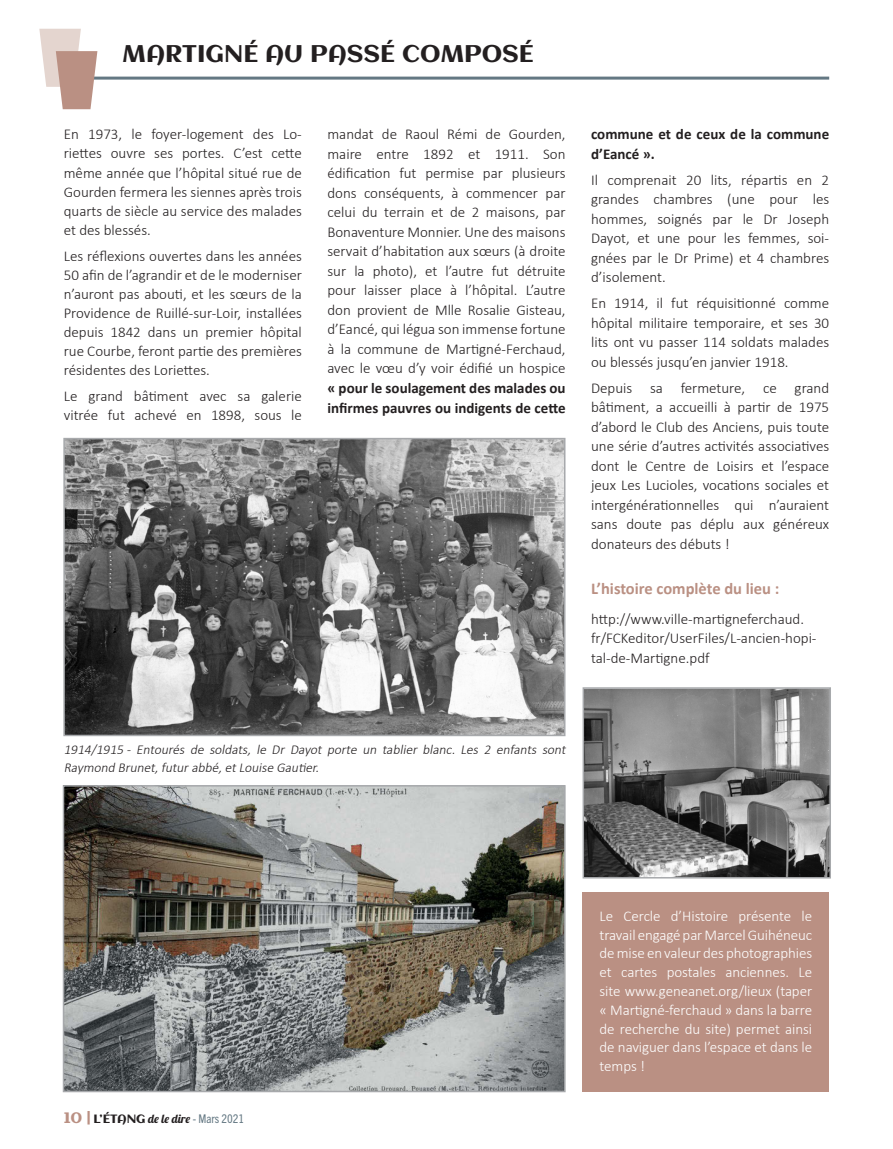
<style>
.page{position:relative;width:893px;height:1149px;background:#fff}
.page>*{position:absolute;margin:0;border:0;box-sizing:border-box;transform-origin:0 0}
.t1{font:24px "Aclonica";color:#231f20}
.sous_titre{font:700 16.5px "Calibri";color:#ba9083}
.texte{font:300 15px/19.5px "Calibri";color:#231f20;text-align:justify}
.texte-2{font:300 15px/18.8px "Calibri";letter-spacing:-.005em;color:#fff;text-align:justify}
.texte-3{font:700 15px/19.5px "Calibri";color:#231f20}
.texte-4{font:italic 300 13.5px/18px "Calibri";color:#231f20}
.t2{font:condensed 12px "Trade Gothic Next LT Pro";color:#647883}
.s1{font-weight:700}
.s2{font-family:"Aclonica";font-stretch:normal;font-size:15px;color:#ba9083}
.s3{font-family:"Aclonica";font-stretch:normal;color:#231f20}
.s4{font-family:"Lobster 1.4";font-stretch:normal;color:#231f20}
</style>
<div class="page">
<hr style="left:85px;top:77px;width:744px;height:3px;background:#647883">
<svg style="left:39px;top:29px;width:58px;height:80px"></svg>
<div style="left:583px;top:892px;width:246px;height:199px;background:#ba9083"></div>
<img style="left:66px;top:787px;width:497px;height:301px">
<div style="left:63px;top:784px;width:503px;height:307px;border:2px solid #a7a9ac"></div>
<img style="left:66px;top:440px;width:496px;height:293px">
<div style="left:63px;top:437px;width:502px;height:299px;border:2px solid #a7a9ac"></div>
<svg style="left:582px;top:687px;width:249px;height:192px;background:#7a7a7a"></svg>
<h1 class="t1" style="left:122px;top:37px;width:413px">MARTIGNÉ AU PASSÉ COMPOSÉ</h1>
<p class="texte" style="left:64px;top:124px;width:240px">En 1973, le foyer-logement des Lo&shy;riettes ouvre ses portes. C’est cette même année que l’hôpital situé rue de Gourden fermera les siennes après trois quarts de siècle au service des malades et des blessés.</p>
<p class="texte" style="left:64px;top:246px;width:240px;line-height:19px">Les réflexions ouvertes dans les années 50 afin de l’agrandir et de le moderniser n’auront pas abouti, et les sœurs de la Providence de Ruillé-sur-Loir, installées depuis 1842 dans un premier hôpital rue Courbe, feront partie des premières résidentes des Loriettes.</p>
<p class="texte" style="left:64px;top:386px;width:240px">Le grand bâtiment avec sa galerie vitrée fut achevé en 1898, sous le</p>
<p class="texte" style="left:327px;top:124px;width:240px">mandat de Raoul Rémi de Gourden, maire entre 1892 et 1911. Son édification fut permise par plusieurs dons conséquents, à commencer par celui du terrain et de 2 maisons, par Bonaventure Monnier. Une des maisons servait d’habitation aux sœurs (à droite sur la photo), et l’autre fut détruite pour laisser place à l’hôpital. L’autre don provient de Mlle Rosalie Gisteau, d’Eancé, qui légua son immense fortune à la commune de Martigné-Ferchaud, avec le vœu d’y voir édifié un hospice <span class="s1">« pour le soulagement des malades ou infirmes pauvres ou indigents de cette</span></p>
<p class="texte-3" style="left:591px;top:124px;width:240px">commune et de ceux de la commune d’Eancé ».</p>
<p class="texte" style="left:591px;top:170px;width:240px">Il comprenait 20 lits, répartis en 2 grandes chambres (une pour les hommes, soignés par le Dr Joseph Dayot, et une pour les femmes, soi&shy;gnées par le Dr Prime) et 4 chambres d’isolement.</p>
<p class="texte" style="left:591px;top:293px;width:240px">En 1914, il fut réquisitionné comme hôpital militaire temporaire, et ses 30 lits ont vu passer 114 soldats malades ou blessés jusqu’en janvier 1918.</p>
<p class="texte" style="left:591px;top:377px;width:240px">Depuis sa fermeture, ce grand bâtiment, a accueilli à partir de 1975 d’abord le Club des Anciens, puis toute une série d’autres activités associatives dont le Centre de Loisirs et l’espace jeux Les Lucioles, vocations sociales et intergénérationnelles qui n’auraient sans doute pas déplu aux généreux donateurs des débuts !</p>
<p class="sous_titre" style="left:591px;top:578px;width:190px">L’histoire complète du lieu :</p>
<p class="texte" style="left:591px;top:609px;width:227px;text-align:left">http://www.ville-martigneferchaud. fr/FCKeditor/UserFiles/L-ancien-hopi&shy;tal-de-Martigne.pdf</p>
<p class="texte-4" style="left:64px;top:740px;width:506px">1914/1915 - Entourés de soldats, le Dr Dayot porte un tablier blanc. Les 2 enfants sont<br>Raymond Brunet,futurabbé,etLouise Gautier.</p>
<p class="t2" style="left:64px;top:1110px;width:182px"><span class="s2">10 |</span> <span class="s3">L’ÉTANG</span> <span class="s4">de le dire</span> - Mars 2021</p>
<p class="texte-2" style="left:600px;top:906px;width:214px">Le Cercle d’Histoire présente le travail engagé par Marcel Guihéneuc de mise en valeur des photographies et cartes postales anciennes. Le site www.geneanet.org/lieux (taper « Martigné-ferchaud » dans la barre de recherche du site) permet ainsi de naviguer dans l’espace et dans le temps !</p>
</div>
